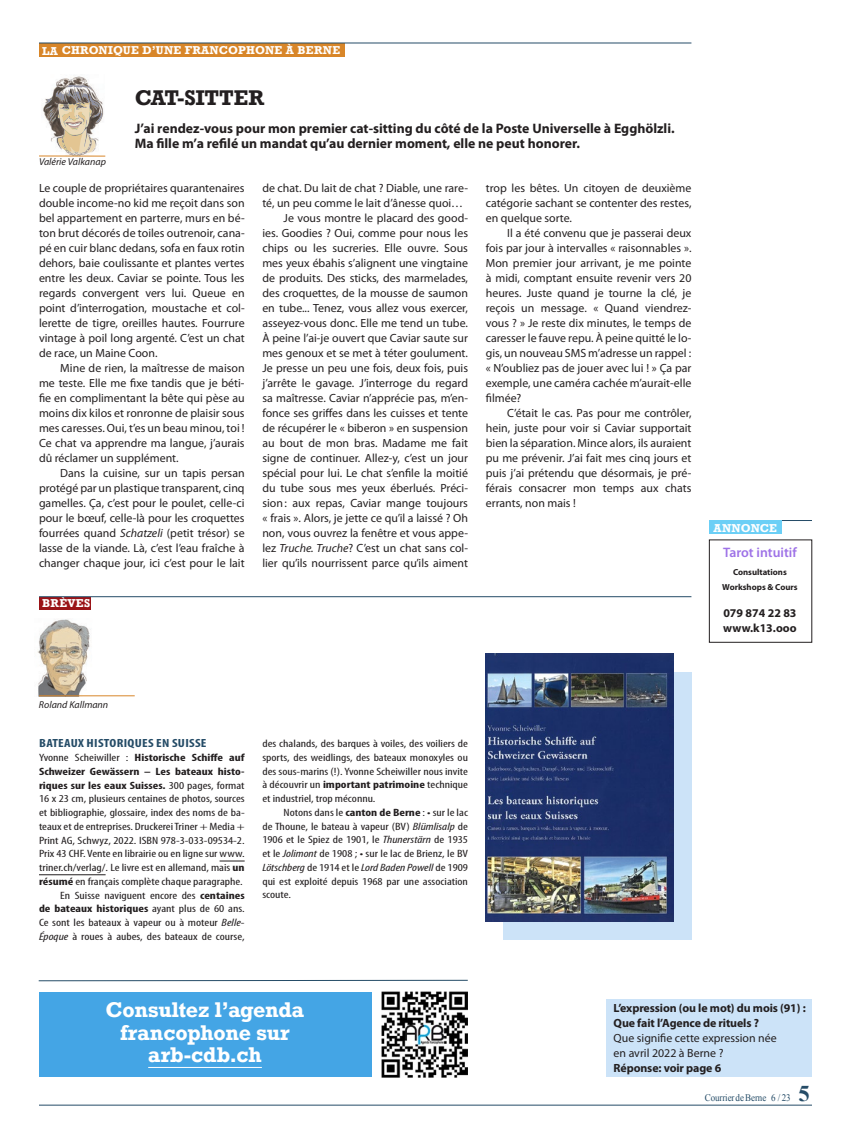
<style>
.page{position:relative;width:851px;height:1134px;background:#fff}
.page>*{position:absolute;margin:0;border:0;box-sizing:border-box;transform-origin:0 0}
.t1{font:700 22.5px "Times New Roman";color:#254c67}
.t2{font:700 20px/22.5px "Rockwell";letter-spacing:-.015em;color:#fff;text-align:center}
.t3{font:700 20px "Rockwell";color:#231f20}
.t4{font:700 13.75px/15px "Myriad Pro";color:#231f20}
.t5{font:600 13.75px "Myriad Pro";color:#9e72e7}
.t6{font:11.88px/15px "Myriad Pro";color:#231f20;text-align:justify}
.t7{font:700 11.88px/15px "Myriad Pro";letter-spacing:-.01em;color:#231f20}
.t8{font:700 condensed 11.88px "Myriad Pro";letter-spacing:.02em;color:#254c67;scale:1.2 1}
.t9{font:700 10.75px "Rockwell";letter-spacing:.03em;color:#fff}
.t10{font:condensed 10.62px/13.8px "Myriad Pro";color:#231f20;text-align:justify;scale:1.25 1}
.t11{font:italic 10px "Myriad Pro";color:#231f20}
.t12{font:10px "Times New Roman";letter-spacing:-.01em;color:#254c67;scale:.9 1}
.t13{font:700 8.75px/15px "Myriad Pro";color:#231f20;text-align:center}
.s1{font-style:italic}
.s2{font-weight:700}
</style>
<div class="page">
<hr style="left:39px;top:1105px;width:772px;height:1px;background:#254c67">
<div style="left:606px;top:999px;width:205px;height:78px;background:#cce3f8"></div>
<div style="left:503px;top:672px;width:188px;height:268px;background:#cce3f8"></div>
<div style="left:39px;top:44px;width:306px;height:13px;background:#d88629"></div>
<hr style="left:39px;top:43px;width:652px;height:1px;background:#254c67">
<div style="left:39px;top:597px;width:52px;height:12px;background:#9a1317"></div>
<hr style="left:39px;top:596px;width:652px;height:1px;background:#254c67">
<hr style="left:709px;top:520px;width:102px;height:1px;background:#254c67">
<div style="left:709px;top:521px;width:72px;height:13px;background:#6bcff6"></div>
<img style="left:485px;top:654px;width:188px;height:267px">
<svg style="left:219px;top:861px;width:26px;height:1px"></svg>
<hr style="left:39px;top:874px;width:67px;height:1px;background:#231f20">
<div style="left:39px;top:992px;width:332px;height:85px;background:#44a5e5"></div>
<hr style="left:148px;top:1067px;width:114px;height:1px;background:#fff">
<svg style="left:38px;top:979px;width:430px;height:3px"></svg>
<img style="left:382px;top:992px;width:85px;height:85px">
<img style="left:37px;top:619px;width:56px;height:77px">
<hr style="left:39px;top:156px;width:66px;height:1px;background:#d88629">
<img style="left:41px;top:76px;width:64px;height:81px">
<hr style="left:39px;top:696px;width:96px;height:1px;background:#d88629">
<p class="t9" style="left:42px;top:43px;width:299px">LA CHRONIQUE D’UNE FRANCOPHONE À BERNE</p>
<p class="t11" style="left:39px;top:156px;width:68px">Valérie Valkanap</p>
<h2 class="t3" style="left:135px;top:85px;width:131px">CAT-SITTER</h2>
<p class="t4" style="left:135px;top:120px;width:541px">J’ai rendez-vous pour mon premier cat-sitting du côté de la Poste Universelle à Egghölzli.<br>Ma fille m’a refilé un mandat qu’au dernier moment, elle ne peut honorer.</p>
<p class="t6" style="left:39px;top:180px;width:207px">Le couple de propriétaires quarantenaires double income-no kid me reçoit dans son bel appartement en parterre, murs en bé&shy;ton brut décorés de toiles outrenoir, cana&shy;pé en cuir blanc dedans, sofa en faux rotin dehors, baie coulissante et plantes vertes entre les deux. Caviar se pointe. Tous les regards convergent vers lui. Queue en point d’interrogation, moustache et col&shy;lerette de tigre, oreilles hautes. Fourrure vintage à poil long argenté. C’est un chat de race, un Maine Coon.</p>
<p class="t6" style="left:39px;top:360px;width:207px;text-indent:21px">Mine de rien, la maîtresse de maison me teste. Elle me fixe tandis que je béti&shy;fie en complimentant la bête qui pèse au moins dix kilos et ronronne de plaisir sous mes caresses. Oui, t’es un beau minou, toi !<br>Ce chat va apprendre ma langue, j’aurais dû réclamer un supplément.</p>
<p class="t6" style="left:39px;top:465px;width:207px;text-indent:21px">Dans la cuisine, sur un tapis persan protégé par un plastique transparent, cinq gamelles. Ça, c’est pour le poulet, celle-ci pour le bœuf, celle-là pour les croquettes fourrées quand <span class="s1">Schatzeli</span> (petit trésor) se lasse de la viande. Là, c’est l’eau fraîche à changer chaque jour, ici c’est pour le lait</p>
<p class="t9" style="left:42px;top:596px;width:49px">BRÈVES</p>
<p class="t6" style="left:262px;top:181px;width:207px">de chat. Du lait de chat ? Diable, une rare-</p>
<p class="t6" style="left:262px;top:196px;width:202px">té, un peu comme le lait d’ânesse quoi…</p>
<p class="t6" style="left:283px;top:211px;width:186px">Je vous montre le placard des good-</p>
<p class="t6" style="left:262px;top:226px;width:207px">ies. Goodies ? Oui, comme pour nous les</p>
<p class="t6" style="left:262px;top:241px;width:207px">chips ou les sucreries. Elle ouvre. Sous</p>
<p class="t6" style="left:262px;top:256px;width:207px">mes yeux ébahis s’alignent une vingtaine</p>
<p class="t6" style="left:262px;top:271px;width:207px">de produits. Des sticks, des marmelades,</p>
<p class="t6" style="left:262px;top:286px;width:207px">des croquettes, de la mousse de saumon</p>
<p class="t6" style="left:262px;top:301px;width:207px">en tube... Tenez, vous allez vous exercer,</p>
<p class="t6" style="left:262px;top:316px;width:207px">asseyez-vous donc. Elle me tend un tube.</p>
<p class="t6" style="left:262px;top:331px;width:207px">À peine l’ai-je ouvert que Caviar saute sur</p>
<p class="t6" style="left:262px;top:346px;width:207px">mes genoux et se met à téter goulument.</p>
<p class="t6" style="left:262px;top:361px;width:207px">Je presse un peu une fois, deux fois, puis</p>
<p class="t6" style="left:262px;top:376px;width:207px">j’arrête le gavage. J’interroge du regard</p>
<p class="t6" style="left:262px;top:391px;width:207px">sa maîtresse. Caviar n’apprécie pas, m’en-</p>
<p class="t6" style="left:262px;top:406px;width:207px">fonce ses griffes dans les cuisses et tente</p>
<p class="t6" style="left:262px;top:421px;width:207px">de récupérer le « biberon » en suspension</p>
<p class="t6" style="left:262px;top:436px;width:207px">au bout de mon bras. Madame me fait</p>
<p class="t6" style="left:262px;top:451px;width:207px">signe de continuer. Allez-y, c’est un jour</p>
<p class="t6" style="left:262px;top:466px;width:207px">spécial pour lui. Le chat s’enfile la moitié</p>
<p class="t6" style="left:262px;top:481px;width:207px">du tube sous mes yeux éberlués. Préci-</p>
<p class="t6" style="left:262px;top:496px;width:207px">sion : aux repas, Caviar mange toujours</p>
<p class="t6" style="left:262px;top:511px;width:207px">« frais ». Alors, je jette ce qu’il a laissé ? Oh</p>
<p class="t6" style="left:262px;top:526px;width:207px">non, vous ouvrez la fenêtre et vous appe-</p>
<p class="t6" style="left:262px;top:541px;width:207px">lez <span class="s1">Truche. Truche</span>? C’est un chat sans col-</p>
<p class="t6" style="left:262px;top:556px;width:207px">lier qu’ils nourrissent parce qu’ils aiment</p>
<p class="t6" style="left:485px;top:181px;width:207px">trop les bêtes. Un citoyen de deuxième catégorie sachant se contenter des restes, en quelque sorte.</p>
<p class="t6" style="left:485px;top:226px;width:207px;text-indent:21px">Il a été convenu que je passerai deux fois par jour à intervalles « raisonnables ».<br>Mon premier jour arrivant, je me pointe à midi, comptant ensuite revenir vers 20 heures. Juste quand je tourne la clé, je reçois un message. « Quand viendrez&shy;vous ? » Je reste dix minutes, le temps de caresser le fauve repu. À peine quitté le lo&shy;gis, un nouveau SMS m’adresse un rappel : « N’oubliez pas de jouer avec lui ! » Ça par exemple, une caméra cachée m’aurait-elle filmée?</p>
<p class="t6" style="left:485px;top:405px;width:207px;text-indent:21px">C’était le cas. Pas pour me contrôler, hein, juste pour voir si Caviar supportait bien la séparation. Mince alors, ils auraient pu me prévenir. J’ai fait mes cinq jours et puis j’ai prétendu que désormais, je pré&shy;férais consacrer mon temps aux chats errants, non mais !</p>
<p class="t9" style="left:713px;top:521px;width:65px">ANNONCE</p>
<p class="t5" style="left:723px;top:544px;width:75px">Tarot intuitif</p>
<p class="t13" style="left:722px;top:564px;width:77px">Consultations<br>Workshops &amp; Cours</p>
<p class="t7" style="left:723px;top:605px;width:75px">079 874 22 83 www.k13.ooo</p>
<p class="t11" style="left:39px;top:698px;width:71px">Roland Kallmann</p>
<p class="t8" style="left:39px;top:736px;width:141px">BATEAUX HISTORIQUES EN SUISSE</p>
<p class="t10" style="left:39px;top:750px;width:166px;text-align:right">Yvonne Scheiwiller : <span class="s2">Historische Schiffe auf Schweizer Gewässern – Les bateaux histo&shy;riques sur les eaux Suisses.</span> 300 pages, format 16 x 23 cm, plusieurs centaines de photos, sources et bibliographie, glossaire, index des noms de ba&shy;teaux et de entreprises. Druckerei Triner + Media + Print AG, Schwyz, 2022. ISBN 978-3-033-09534-2.<br>Prix 43 CHF. Vente en librairie ou en ligne sur www. triner.ch/verlag/. Le livre est en allemand, mais <span class="s2">un résumé</span> en français complète chaque paragraphe.<br>En Suisse naviguent encore des <span class="s2">centaines<br>de bateaux historiques</span> ayant plus de 60 ans.<br>Ce sont les bateaux à vapeur ou à moteur <span class="s1">Belle-Époque</span> à roues à aubes, des bateaux de course,</p>
<p class="t10" style="left:262px;top:737px;width:166px">des chalands, des barques à voiles, des voiliers de sports, des weidlings, des bateaux monoxyles ou des sous-marins (!). Yvonne Scheiwiller nous invite à découvrir un <span class="s2">important patrimoine</span> technique et industriel, trop méconnu.</p>
<p class="t10" style="left:262px;top:805px;width:166px;text-indent:21px">Notons dans le <span class="s2">canton de Berne</span> : • sur le lac de Thoune, le bateau à vapeur (BV) <span class="s1">Blümlisalp</span> de 1906 et le Spiez de 1901, le <span class="s1">Thunerstärn</span> de 1935 et le <span class="s1">Jolimont</span> de 1908 ; • sur le lac de Brienz, le BV <span class="s1">Lötschberg</span> de 1914 et le <span class="s1">Lord Baden Powell</span> de 1909 qui est exploité depuis 1968 par une association scoute.</p>
<h2 class="t2" style="left:106px;top:999px;width:200px">Consultez l’agenda francophone sur arb-cdb.ch</h2>
<p class="t7" style="left:613px;top:1000px;width:194px">L’expression (ou le mot) du mois (91) :<br>Que fait l’Agence de rituels ?</p>
<p class="t6" style="left:613px;top:1030px;width:164px">Que signifie cette expression née en avril 2022 à Berne ?</p>
<p class="t7" style="left:613px;top:1060px;width:109px">Réponse: voir page 6</p>
<p class="t12" style="left:704px;top:1091px;width:97px">Courrier de Berne 6 / 23</p>
<h1 class="t1" style="left:798px;top:1078px;width:13px">5</h1>
</div>
